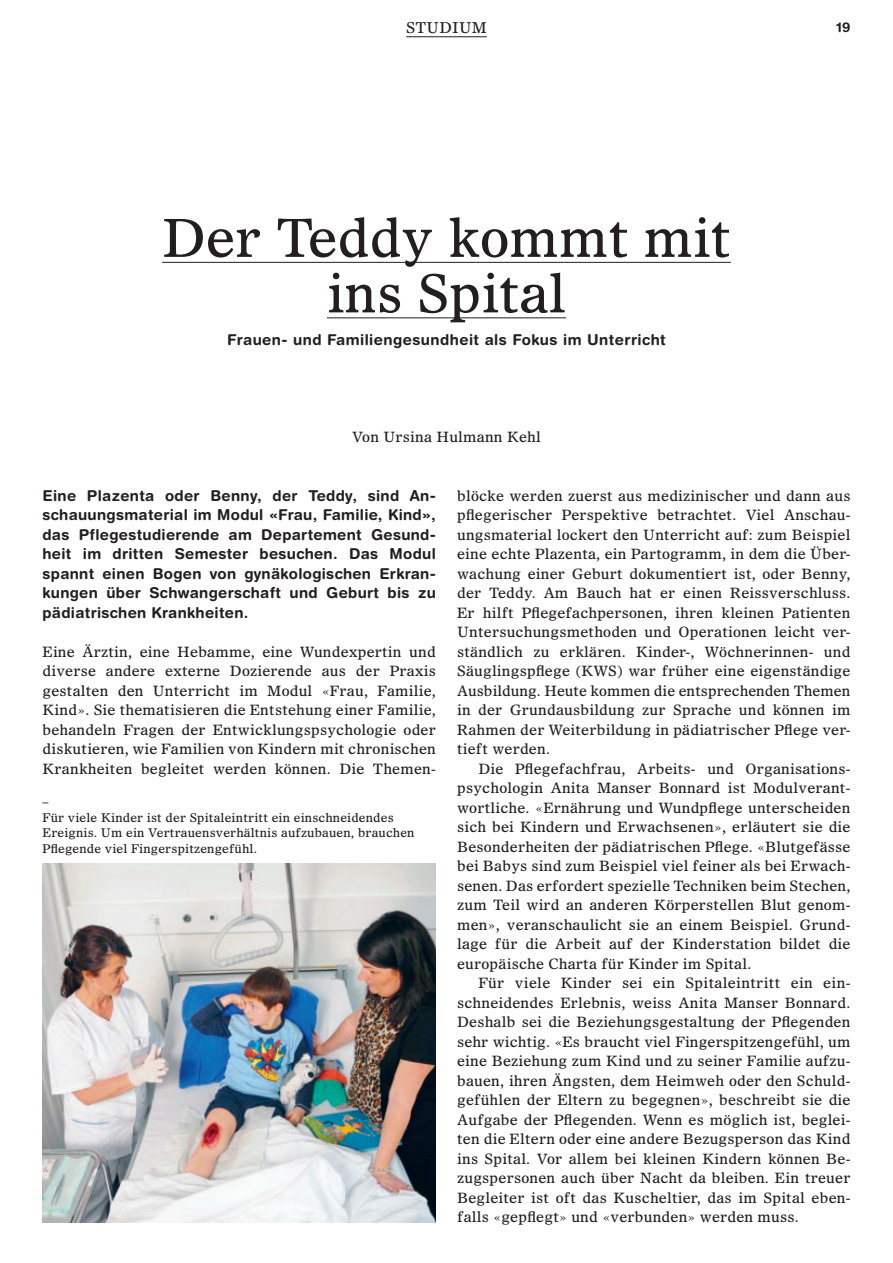
<style>
.page{position:relative;width:893px;height:1263px;background:#fff}
.page>*{position:absolute;margin:0;border:0;box-sizing:border-box;transform-origin:0 0}
.t1{font:52.5px/55.5px "Olympian";color:#231f20;text-align:center}
.t2{font:700 15px/19.5px "Helvetica Rounded";letter-spacing:.02em;color:#231f20;text-align:justify}
.t3{font:15px "Olympian";letter-spacing:.02em;color:#231f20}
.t4{font:14.25px/19.5px "Olympian";letter-spacing:.015em;color:#231f20;text-align:justify}
.t5{font:700 13.5px "Helvetica Rounded";color:#231f20}
.t6{font:12px/15.6px "Olympian";letter-spacing:.015em;color:#231f20}
.s1{color:#fff}
</style>
<div class="page">
<hr style="left:406px;top:36px;width:81px;height:1px;background:#231f20">
<img style="left:43px;top:864px;width:393px;height:358px">
<hr style="left:162px;top:262px;width:569px;height:1px;background:#231f20">
<hr style="left:327px;top:317px;width:239px;height:1px;background:#231f20">
<p class="t3" style="left:406px;top:22px;width:82px"><span class="s1">S</span>TUDIUM</p>
<p class="t5" style="left:836px;top:22px;width:15px">19</p>
<h1 class="t1" style="left:162px;top:214px;width:570px">Der Teddy kommt mit ins Spital</h1>
<p class="t2" style="left:227px;top:331px;width:440px">Frauen- und Familiengesundheit als Fokus im Unterricht</p>
<p class="t4" style="left:352px;top:429px;width:190px">Von Ursina Hulmann Kehl</p>
<p class="t2" style="left:43px;top:487px;width:395px">Eine Plazenta oder Benny, der Teddy, sind An&shy;schauungsmaterial im Modul «Frau, Familie, Kind», das Pflegestudierende am Departement Gesund&shy;heit im dritten Semester besuchen. Das Modul spannt einen Bogen von gynäkologischen Erkran&shy;kungen über Schwangerschaft und Geburt bis zu pädiatrischen Krankheiten.</p>
<p class="t4" style="left:43px;top:643px;width:395px">Eine Ärztin, eine Hebamme, eine Wundexpertin und diverse andere externe Dozierende aus der Praxis gestalten den Unterricht im Modul «Frau, Familie, Kind». Sie thematisieren die Entstehung einer Familie, behandeln Fragen der Entwicklungspsychologie oder diskutieren, wie Familien von Kindern mit chronischen Krankheiten begleitet werden können. Die Themen-</p>
<p class="t6" style="left:43px;top:795px;width:374px">–<br>Für viele Kinder ist der Spitaleintritt ein einschneidendes Ereignis. Um ein Vertrauensverhältnis aufzubauen, brauchen Pflegende viel Fingerspitzengefühl.</p>
<p class="t4" style="left:457px;top:487px;width:395px">blöcke werden zuerst aus medizinischer und dann aus pflegerischer Perspektive betrachtet. Viel Anschau&shy;ungsmaterial lockert den Unterricht auf: zum Beispiel eine echte Plazenta, ein Partogramm, in dem die Über&shy;wachung einer Geburt dokumentiert ist, oder Benny, der Teddy. Am Bauch hat er einen Reissverschluss.<br>Er hilft Pflegefachpersonen, ihren kleinen Patienten Untersuchungsmethoden und Operationen leicht ver&shy;ständlich zu erklären. Kinder-, Wöchnerinnen- und Säuglingspflege (KWS) war früher eine eigenständige Ausbildung. Heute kommen die entsprechenden Themen in der Grundausbildung zur Sprache und können im Rahmen der Weiterbildung in pädiatrischer Pflege ver&shy;tieft werden.</p>
<p class="t4" style="left:457px;top:760px;width:395px;text-indent:21px">Die Pflegefachfrau, Arbeits- und Organisations&shy;psychologin Anita Manser Bonnard ist Modulverant&shy;wortliche. «Ernährung und Wundpflege unterscheiden sich bei Kindern und Erwachsenen», erläutert sie die Besonderheiten der pädiatrischen Pflege. «Blutgefässe bei Babys sind zum Beispiel viel feiner als bei Erwach&shy;senen. Das erfordert spezielle Techniken beim Stechen, zum Teil wird an anderen Körperstellen Blut genom&shy;men», veranschaulicht sie an einem Beispiel. Grund&shy;lage für die Arbeit auf der Kinderstation bildet die europäische Charta für Kinder im Spital.</p>
<p class="t4" style="left:457px;top:975px;width:395px;text-indent:21px">Für viele Kinder sei ein Spitaleintritt ein ein&shy;schneidendes Erlebnis, weiss Anita Manser Bonnard.<br>Deshalb sei die Beziehungsgestaltung der Pflegenden sehr wichtig. «Es braucht viel Fingerspitzengefühl, um eine Beziehung zum Kind und zu seiner Familie aufzu&shy;bauen, ihren Ängsten, dem Heimweh oder den Schuld&shy;gefühlen der Eltern zu begegnen», beschreibt sie die Aufgabe der Pflegenden. Wenn es möglich ist, beglei&shy;ten die Eltern oder eine andere Bezugsperson das Kind ins Spital. Vor allem bei kleinen Kindern können Be&shy;zugspersonen auch über Nacht da bleiben. Ein treuer Begleiter ist oft das Kuscheltier, das im Spital eben&shy;falls «gepflegt» und «verbunden» werden muss.</p>
</div>
